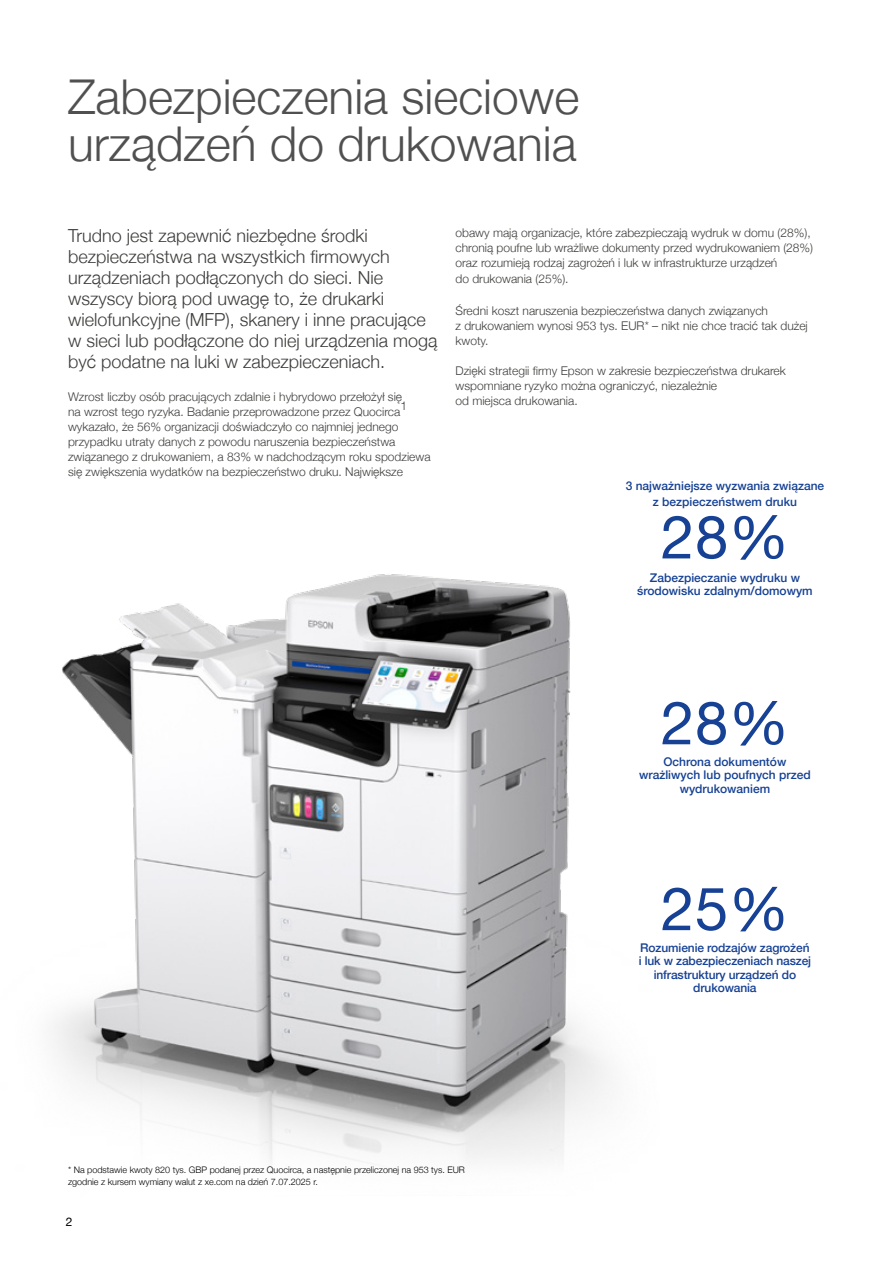
<style>
.page{position:relative;width:893px;height:1263px;background:#fff}
.page>*{position:absolute;margin:0;border:0;box-sizing:border-box;transform-origin:0 0}
.t1{font:60px "Helvetica Neue";color:#164194}
.t2{font:300 48px/46.5px "Helvetica Neue";color:#515050}
.t3{font:300 18px/21px "Helvetica Neue";color:#3d3d3c}
.t4{font:300 12px/15px "Helvetica Neue";color:#3d3d3c}
.t5{font:500 12px/13.5px "Helvetica Neue";color:#164194;text-align:center}
.t6{font:12px "Helvetica Neue";color:#000}
.t7{font:300 9px/12px "Helvetica Neue";color:#000}
</style>
<div class="page">
<img style="left:54px;top:574px;width:556px;height:588px">
<h2 class="t2" style="left:68px;top:71px;width:513px">Zabezpieczenia sieciowe urządzeń do drukowania</h2>
<p class="t3" style="left:68px;top:224px;width:371px">Trudno jest zapewnić niezbędne środki bezpieczeństwa na wszystkich firmowych urządzeniach podłączonych do sieci. Nie wszyscy biorą pod uwagę to, że drukarki wielofunkcyjne (MFP), skanery i inne pracujące w sieci lub podłączone do niej urządzenia mogą być podatne na luki w zabezpieczeniach.</p>
<p class="t4" style="left:68px;top:389px;width:336px">Wzrost liczby osób pracujących zdalnie i hybrydowo przełożył się na wzrost tego ryzyka. Badanie przeprowadzone przez Quocirca</p>
<p class="t4" style="left:400px;top:398px;width:8px">1</p>
<p class="t4" style="left:68px;top:419px;width:364px">wykazało, że 56% organizacji doświadczyło co najmniej jednego przypadku utraty danych z powodu naruszenia bezpieczeństwa związanego z drukowaniem, a 83% w nadchodzącym roku spodziewa się zwiększenia wydatków na bezpieczeństwo druku. Największe</p>
<p class="t4" style="left:455px;top:224px;width:359px">obawy mają organizacje, które zabezpieczają wydruk w domu (28%), chronią poufne lub wrażliwe dokumenty przed wydrukowaniem (28%) oraz rozumieją rodzaj zagrożeń i luk w infrastrukturze urządzeń</p>
<p class="t4" style="left:455px;top:270px;width:115px">do drukowania (25%).</p>
<p class="t4" style="left:455px;top:302px;width:354px">Średni koszt naruszenia bezpieczeństwa danych związanych<br>z drukowaniem wynosi 953 tys. EUR* – nikt nie chce tracić tak dużej kwoty.</p>
<p class="t4" style="left:455px;top:362px;width:332px">Dzięki strategii firmy Epson w zakresie bezpieczeństwa drukarek wspomniane ryzyko można ograniczyć, niezależnie<br>od miejsca drukowania.</p>
<p class="t5" style="left:626px;top:476px;width:200px;line-height:16.5px">3 najważniejsze wyzwania związane z bezpieczeństwem druku</p>
<h1 class="t1" style="left:661px;top:494px;width:129px">28%</h1>
<p class="t5" style="left:637px;top:570px;width:177px">Zabezpieczanie wydruku w środowisku zdalnym/domowym</p>
<h1 class="t1" style="left:661px;top:680px;width:129px">28%</h1>
<p class="t5" style="left:639px;top:754px;width:173px">Ochrona dokumentów wrażliwych lub poufnych przed wydrukowaniem</p>
<h1 class="t1" style="left:661px;top:865px;width:129px">25%</h1>
<p class="t5" style="left:639px;top:940px;width:174px">Rozumienie rodzajów zagrożeń i luk w zabezpieczeniach naszej infrastruktury urządzeń do drukowania</p>
<p class="t7" style="left:68px;top:1163px;width:398px">* Na podstawie kwoty 820 tys. GBP podanej przez Quocirca, a następnie przeliczonej na 953 tys. EUR zgodnie z kursem wymiany walut z xe.com na dzień 7.07.2025 r.</p>
<p class="t6" style="left:66px;top:1213px;width:8px">2</p>
</div>
